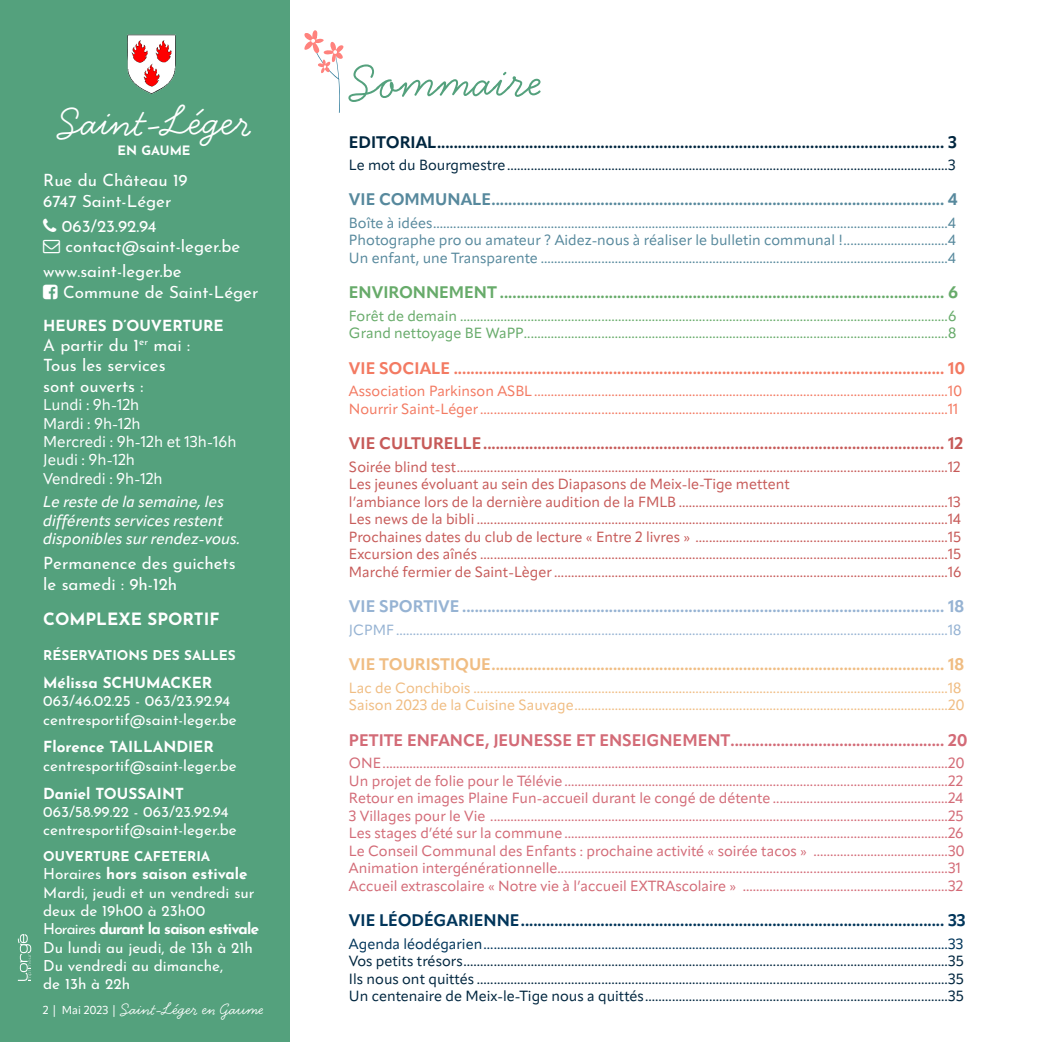
<style>
.page{position:relative;width:1042px;height:1042px;background:#fff}
.page>*{position:absolute;margin:0;border:0;box-sizing:border-box;transform-origin:0 0}
.t1{font:51.1px "Handsome Pro";color:#54a17d}
.t2{font:44.1px "Handsome Pro";color:#fff}
.t3{font:17.68px "Handsome Pro";color:#fff}
.t4{font:16.97px/20.3px "Josefin Sans";color:#fff}
.t5{font:700 16.97px "Josefin Sans";color:#fff}
.t6{font:700 16.62px "Apparat";color:#00263f}
.t7{font:700 16.62px "Apparat";color:#f37a62}
.t8{font:700 16.62px "Apparat";color:#96b3d3}
.t9{font:700 16.62px "Apparat";color:#c75b59}
.t10{font:700 16.62px "Apparat";color:#f0bd83}
.t11{font:700 16.62px "Apparat";color:#57899d}
.t12{font:700 16.62px "Apparat";color:#67ab6a}
.t13{font:700 16.62px "Apparat";color:#00355a}
.t14{font:700 16.62px "Apparat";color:#d36b77}
.t15{font:15.4px/18.6px "Apparat";color:#fff}
.t16{font:italic 500 15.4px/18.6px "Apparat";color:#fff}
.t17{font:15.22px/18.4px "Josefin Sans";color:#fff}
.t18{font:700 15.22px "Josefin Sans";color:#fff}
.t19{font:14.53px/17.5px "Apparat";color:#d36b77}
.t20{font:14.53px/17.5px "Apparat";color:#c75b59}
.t21{font:14.53px/17.5px "Apparat";color:#00263f;text-align:justify}
.t22{font:14.53px/17.5px "Apparat";color:#57899d;text-align:justify}
.t23{font:14.53px/17.5px "Apparat";color:#f37a62}
.t24{font:14.53px/17.5px "Apparat";color:#67ab6a}
.t25{font:14.53px/17.5px "Apparat";color:#f0bd83}
.t26{font:14.53px "Apparat";color:#96b3d3}
.t27{font:14.53px "Apparat";color:#00355a}
.t28{font:700 13.47px "Josefin Sans";color:#fff}
.t29{font:700 12.95px "Josefin Sans";color:#fff}
.s1{font-weight:700}
.s2{font-family:"Apparat";font-size:11.38px}
</style>
<div class="page">
<div style="left:0;top:0;width:289px;height:1042px;background:#54a17d"></div>
<img style="left:127px;top:34px;width:49px;height:60px">
<svg style="left:18px;top:934px;width:14px;height:47px"></svg>
<svg style="left:304px;top:30px;width:40px;height:83px"></svg>
<h2 class="t2" style="left:57px;top:96px;width:197px">Saint-Léger</h2>
<p class="t29" style="left:118px;top:138px;width:74px">EN GAUME</p>
<p class="t4" style="left:43px;top:168px;width:146px">Rue du Château 19<br>6747 Saint-Léger</p>
<p class="t4" style="left:62px;top:214px;width:180px">063/23.92.94 contact@saint-leger.be</p>
<p class="t4" style="left:63px;top:259px;width:197px;text-indent:-20px">www.saint-leger.be<br>Commune de Saint-Léger</p>
<p class="t18" style="left:43px;top:312px;width:182px">HEURES D’OUVERTURE</p>
<p class="t4" style="left:43px;top:333px;width:148px">A partir du 1<sup>er</sup> mai :<br>Tous les services sont ouverts :</p>
<p class="t15" style="left:43px;top:395px;width:195px">Lundi : 9h-12h<br>Mardi : 9h-12h<br>Mercredi : 9h-12h et 13h-16h<br>Jeudi : 9h-12h<br>Vendredi : 9h-12h</p>
<p class="t16" style="left:43px;top:492px;width:199px">Le reste de la semaine, les différents services restent disponibles sur rendez-vous.</p>
<p class="t4" style="left:43px;top:551px;width:194px">Permanence des guichets le samedi : 9h-12h</p>
<p class="t5" style="left:43px;top:603px;width:178px">COMPLEXE SPORTIF</p>
<p class="t28" style="left:43px;top:643px;width:194px">RÉSERVATIONS DES SALLES</p>
<p class="t18" style="left:43px;top:669px;width:171px">Mélissa SCHUMACKER</p>
<p class="t17" style="left:43px;top:690px;width:195px">063/46.02.25 - 063/23.92.94 centresportif@saint-leger.be</p>
<p class="t18" style="left:43px;top:733px;width:172px">Florence TAILLANDIER</p>
<p class="t17" style="left:43px;top:754px;width:195px">centresportif@saint-leger.be</p>
<p class="t18" style="left:43px;top:780px;width:142px">Daniel TOUSSAINT</p>
<p class="t17" style="left:43px;top:800px;width:195px">063/58.99.22 - 063/23.92.94 centresportif@saint-leger.be</p>
<p class="t28" style="left:43px;top:844px;width:169px">OUVERTURE CAFETERIA</p>
<p class="t17" style="left:43px;top:863px;width:217px">Horaires <span class="s1">hors saison estivale<br></span>Mardi, jeudi et un vendredi sur deux de 19h00 à 23h00<br>Horaires <span class="s1">durant la saison estivale<br></span>Du lundi au jeudi, de 13h à 21h<br>Du vendredi au dimanche,<br>de 13h à 22h</p>
<p class="t3" style="left:43px;top:999px;width:222px"><span class="s2">2 | Mai 2023 |</span> Saint-Léger en Gaume</p>
<h1 class="t1" style="left:349px;top:51px;width:195px">Sommaire</h1>
<p class="t6" style="left:349px;top:132px;width:609px">EDITORIAL......................................................................................................................... 3</p>
<p class="t21" style="left:349px;top:156px;width:608px">Le mot du Bourgmestre...................................................................................................................................3</p>
<p class="t11" style="left:349px;top:189px;width:610px">VIE COMMUNALE............................................................................................................ 4</p>
<p class="t22" style="left:349px;top:214px;width:608px">Boîte à idées.........................................................................................................................................................4<br>Photographe pro ou amateur ? Aidez-nous à réaliser le bulletin communal !...............................4<br>Un enfant, une Transparente .........................................................................................................................4</p>
<p class="t12" style="left:349px;top:282px;width:611px">ENVIRONNEMENT .......................................................................................................... 6</p>
<p class="t24" style="left:349px;top:307px;width:609px">Forêt de demain .................................................................................................................................................6<br>Grand nettoyage BE WaPP..............................................................................................................................8</p>
<p class="t7" style="left:349px;top:358px;width:618px">VIE SOCIALE ..................................................................................................................... 10</p>
<p class="t23" style="left:349px;top:382px;width:615px">Association Parkinson ASBL ...........................................................................................................................10<br>Nourrir Saint-Léger...........................................................................................................................................11</p>
<p class="t9" style="left:349px;top:433px;width:616px">VIE CULTURELLE.............................................................................................................. 12</p>
<p class="t20" style="left:349px;top:458px;width:614px">Soirée blind test..................................................................................................................................................12<br>Les jeunes évoluant au sein des Diapasons de Meix-le-Tige mettent<br>l’ambiance lors de la dernière audition de la FMLB ................................................................................13<br>Les news de la bibli ............................................................................................................................................14<br>Prochaines dates du club de lecture « Entre 2 livres » ...........................................................................15<br>Excursion des aînés ...........................................................................................................................................15<br>Marché fermier de Saint-Lèger .....................................................................................................................16</p>
<p class="t8" style="left:349px;top:596px;width:617px">VIE SPORTIVE ................................................................................................................... 18</p>
<p class="t26" style="left:349px;top:621px;width:614px">JCPMF ....................................................................................................................................................................18</p>
<p class="t10" style="left:349px;top:654px;width:617px">VIE TOURISTIQUE............................................................................................................ 18</p>
<p class="t25" style="left:349px;top:679px;width:617px">Lac de Conchibois .............................................................................................................................................18<br>Saison 2023 de la Cuisine Sauvage...............................................................................................................20</p>
<p class="t14" style="left:349px;top:729px;width:620px">PETITE ENFANCE, JEUNESSE ET ENSEIGNEMENT................................................... 20</p>
<p class="t19" style="left:349px;top:754px;width:617px">ONE........................................................................................................................................................................20<br>Un projet de folie pour le Télévie..................................................................................................................22<br>Retour en images Plaine Fun-accueil durant le congé de détente ....................................................24<br>3 Villages pour le Vie ........................................................................................................................................25<br>Les stages d’été sur la commune..................................................................................................................26<br>Le Conseil Communal des Enfants : prochaine activité « soirée tacos » ........................................30<br>Animation intergénérationnelle....................................................................................................................31<br>Accueil extrascolaire « Notre vie à l’accueil EXTRAscolaire » .............................................................32</p>
<p class="t13" style="left:349px;top:910px;width:618px">VIE LÉODÉGARIENNE..................................................................................................... 33</p>
<p class="t27" style="left:349px;top:935px;width:616px">Agenda léodégarien..........................................................................................................................................33</p>
<p class="t21" style="left:349px;top:952px;width:616px">Vos petits trésors................................................................................................................................................35<br>Ils nous ont quittés ............................................................................................................................................35<br>Un centenaire de Meix-le-Tige nous a quittés..........................................................................................35</p>
</div>
